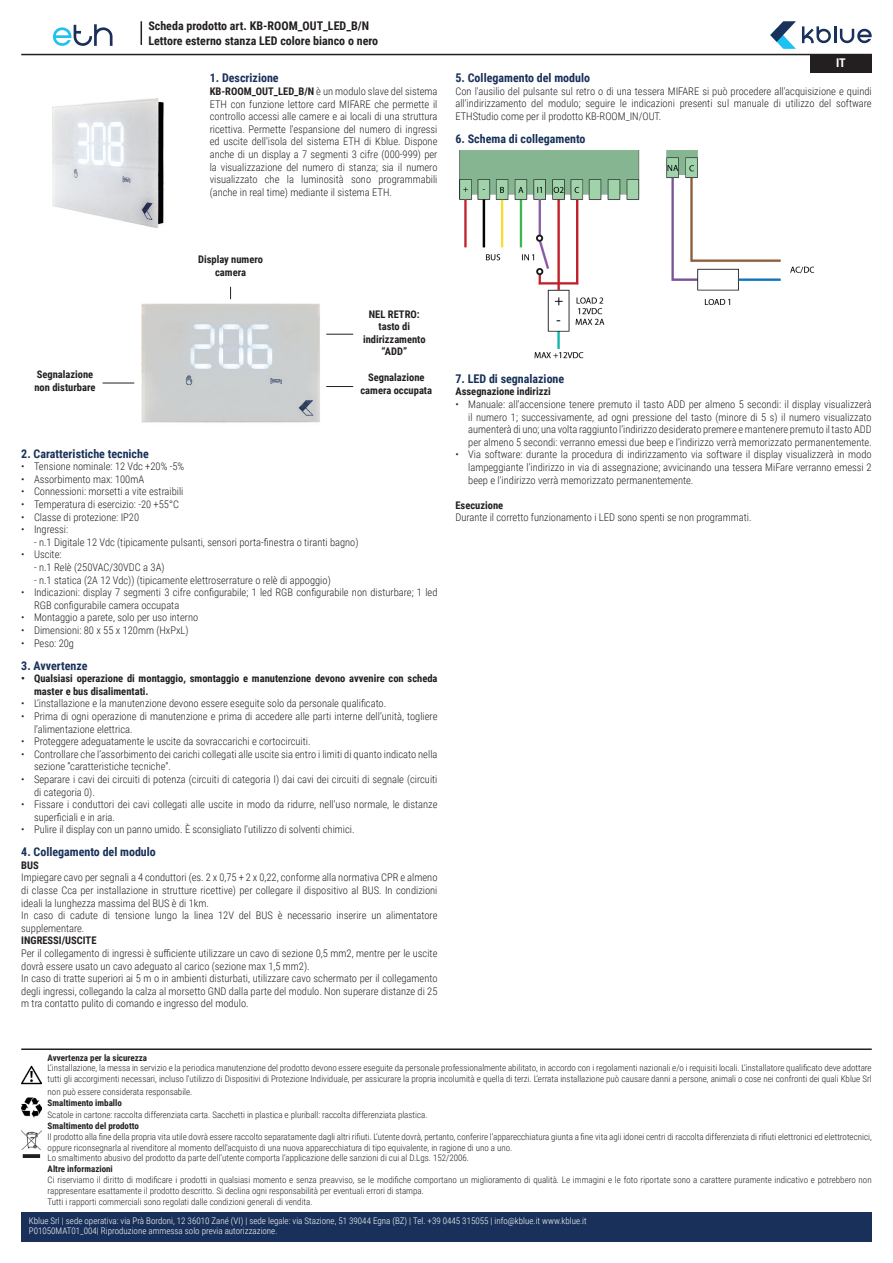
<style>
.page{position:relative;width:893px;height:1263px;background:#fff}
.page>*{position:absolute;margin:0;border:0;box-sizing:border-box;transform-origin:0 0}
.t1{font:700 12px "Roboto Condensed";color:#19315a}
.t2{font:700 12px/14.4px "Roboto Condensed";color:#231f20}
.t3{font:700 12px "Roboto Condensed";color:#fff}
.t4{font:300 10.5px/12.6px "Roboto Condensed";color:#231f20}
.t5{font:700 10.5px/12.6px "Roboto Condensed";color:#231f20;text-align:center}
.t6{font:300 9px/10.8px "Roboto Condensed";color:#231f20}
.t7{font:300 9px/10.8px "Roboto Condensed";color:#fff}
.t8{font:700 9px "Roboto Condensed";color:#231f20}
.s1{font-weight:700}
</style>
<div class="page">
<div style="left:21px;top:1212px;width:851px;height:30px;background:#19315a"></div>
<hr style="left:21px;top:1048px;width:851px;height:2px;background:#231f20">
<hr style="left:21px;top:54px;width:851px;height:1px;background:#231f20">
<svg style="left:141px;top:21px;width:1px;height:24px"></svg>
<div style="left:811px;top:55px;width:61px;height:18px;background:#231f20"></div>
<img style="left:134px;top:299px;width:186px;height:124px">
<svg style="left:230px;top:287px;width:1px;height:12px"></svg>
<hr style="left:103px;top:383px;width:31px;height:1px;background:#231f20">
<svg style="left:326px;top:386px;width:27px;height:1px"></svg>
<img style="left:52px;top:98px;width:112px;height:130px">
<svg style="left:326px;top:334px;width:27px;height:1px"></svg>
<svg style="left:53px;top:24px;width:60px;height:22px"></svg>
<img style="left:460px;top:150px;width:354px;height:209px">
<img style="left:21px;top:1065px;width:21px;height:20px">
<img style="left:21px;top:1097px;width:21px;height:21px">
<img style="left:22px;top:1131px;width:19px;height:26px">
<svg style="left:802px;top:26px;width:70px;height:17px"></svg>
<svg style="left:770px;top:21px;width:26px;height:28px"></svg>
<p class="t2" style="left:148px;top:18px;width:231px">Scheda prodotto art. KB-ROOM_OUT_LED_B/N<br>Lettore esterno stanza LED colore bianco o nero</p>
<p class="t1" style="left:210px;top:70px;width:70px">1. Descrizione</p>
<p class="t4" style="left:210px;top:85px;width:229px;text-align:justify"><span class="s1">KB-ROOM_OUT_LED_B/N</span> è un modulo slave del sistema ETH con funzione lettore card MIFARE che permette il controllo accessi alle camere e ai locali di una struttura ricettiva. Permette l’espansione del numero di ingressi ed uscite dell’isola del sistema ETH di Kblue. Dispone anche di un display a 7 segmenti 3 cifre (000-999) per la visualizzazione del numero di stanza; sia il numero visualizzato che la luminosità sono programmabili (anche in real time) mediante il sistema ETH.</p>
<p class="t3" style="left:836px;top:54px;width:11px">IT</p>
<p class="t1" style="left:455px;top:69px;width:136px">5. Collegamento del modulo</p>
<p class="t4" style="left:455px;top:84px;width:418px;text-align:justify">Con l’ausilio del pulsante sul retro o di una tessera MIFARE si può procedere all’acquisizione e quindi all’indirizzamento del modulo; seguire le indicazioni presenti sul manuale di utilizzo del software ETHStudio come per il prodotto KB-ROOM_IN/OUT.</p>
<p class="t1" style="left:455px;top:130px;width:132px">6. Schema di collegamento</p>
<p class="t5" style="left:34px;top:368px;width:63px;text-align:left">Segnalazione non disturbare</p>
<p class="t5" style="left:198px;top:253px;width:66px">Display numero camera</p>
<p class="t5" style="left:363px;top:307px;width:64px">NEL RETRO: tasto di indirizzamento “ADD”</p>
<p class="t5" style="left:360px;top:371px;width:73px">Segnalazione camera occupata</p>
<p class="t1" style="left:21px;top:445px;width:129px">2. Caratteristiche tecniche</p>
<p class="t4" style="left:21px;top:460px;width:165px">• Tensione nominale: 12 Vdc +20% -5%</p>
<p class="t4" style="left:21px;top:472px;width:124px">• Assorbimento max: 100mA</p>
<p class="t4" style="left:21px;top:485px;width:164px">• Connessioni: morsetti a vite estraibili</p>
<p class="t4" style="left:21px;top:498px;width:159px">• Temperatura di esercizio: -20 +55°C</p>
<p class="t4" style="left:21px;top:510px;width:119px">• Classe di protezione: IP20</p>
<p class="t4" style="left:21px;top:523px;width:49px">• Ingressi:</p>
<p class="t4" style="left:34px;top:535px;width:326px">- n.1 Digitale 12 Vdc (tipicamente pulsanti, sensori porta-finestra o tiranti bagno)</p>
<p class="t4" style="left:21px;top:548px;width:42px">• Uscite:</p>
<p class="t4" style="left:34px;top:561px;width:132px">- n.1 Relè (250VAC/30VDC a 3A)</p>
<p class="t4" style="left:34px;top:573px;width:298px">- n.1 statica (2A 12 Vdc)) (tipicamente elettroserrature o relè di appoggio)</p>
<p class="t4" style="left:34px;top:586px;width:405px;text-indent:-13px">• Indicazioni: display 7 segmenti 3 cifre configurabile; 1 led RGB configurabile non disturbare; 1 led<br>RGB configurabile camera occupata</p>
<p class="t4" style="left:21px;top:611px;width:178px">• Montaggio a parete, solo per uso interno</p>
<p class="t4" style="left:21px;top:624px;width:169px">• Dimensioni: 80 x 55 x 120mm (HxPxL)</p>
<p class="t4" style="left:21px;top:636px;width:54px">• Peso: 20g</p>
<p class="t1" style="left:21px;top:657px;width:68px">3. Avvertenze</p>
<p class="t5" style="left:34px;top:672px;width:405px;text-align:left;text-indent:-13px">• Qualsiasi operazione di montaggio, smontaggio e manutenzione devono avvenire con scheda master e bus disalimentati.</p>
<p class="t4" style="left:21px;top:697px;width:366px">• L’installazione e la manutenzione devono essere eseguite solo da personale qualificato.</p>
<p class="t4" style="left:34px;top:709px;width:405px;text-indent:-13px">• Prima di ogni operazione di manutenzione e prima di accedere alle parti interne dell’unità, togliere l’alimentazione elettrica.</p>
<p class="t4" style="left:21px;top:735px;width:291px">• Proteggere adeguatamente le uscite da sovraccarichi e cortocircuiti.</p>
<p class="t4" style="left:34px;top:747px;width:405px;text-indent:-13px">• Controllare che l’assorbimento dei carichi collegati alle uscite sia entro i limiti di quanto indicato nella sezione “caratteristiche tecniche”.</p>
<p class="t4" style="left:34px;top:772px;width:405px;text-indent:-13px">• Separare i cavi dei circuiti di potenza (circuiti di categoria I) dai cavi dei circuiti di segnale (circuiti di categoria 0).</p>
<p class="t4" style="left:34px;top:798px;width:405px;text-indent:-13px">• Fissare i conduttori dei cavi collegati alle uscite in modo da ridurre, nell’uso normale, le distanze superficiali e in aria.</p>
<p class="t4" style="left:21px;top:823px;width:335px">• Pulire il display con un panno umido. È sconsigliato l’utilizzo di solventi chimici.</p>
<p class="t1" style="left:21px;top:843px;width:136px">4. Collegamento del modulo</p>
<p class="t5" style="left:21px;top:858px;width:19px">BUS</p>
<p class="t4" style="left:21px;top:871px;width:418px">Impiegare cavo per segnali a 4 conduttori (es. 2 x 0,75 + 2 x 0,22, conforme alla normativa CPR e almeno di classe Cca per installazione in strutture ricettive) per collegare il dispositivo al BUS. In condizioni ideali la lunghezza massima del BUS è di 1km.<br>In caso di cadute di tensione lungo la linea 12V del BUS è necessario inserire un alimentatore supplementare.</p>
<p class="t5" style="left:21px;top:934px;width:77px">INGRESSI/USCITE</p>
<p class="t4" style="left:21px;top:947px;width:418px">Per il collegamento di ingressi è sufficiente utilizzare un cavo di sezione 0,5 mm2, mentre per le uscite dovrà essere usato un cavo adeguato al carico (sezione max 1,5 mm2).<br>In caso di tratte superiori ai 5 m o in ambienti disturbati, utilizzare cavo schermato per il collegamento degli ingressi, collegando la calza al morsetto GND dalla parte del modulo. Non superare distanze di 25 m tra contatto pulito di comando e ingresso del modulo.</p>
<p class="t1" style="left:455px;top:370px;width:110px">7. LED di segnalazione</p>
<p class="t5" style="left:455px;top:385px;width:97px">Assegnazione indirizzi</p>
<p class="t4" style="left:468px;top:397px;width:405px;text-align:justify;text-indent:-13px">• Manuale: all’accensione tenere premuto il tasto ADD per almeno 5 secondi: il display visualizzerà il numero 1; successivamente, ad ogni pressione del tasto (minore di 5 s) il numero visualizzato aumenterà di uno; una volta raggiunto l’indirizzo desiderato premere e mantenere premuto il tasto ADD per almeno 5 secondi: verranno emessi due beep e l’indirizzo verrà memorizzato permanentemente.</p>
<p class="t4" style="left:468px;top:448px;width:405px;text-align:justify;text-indent:-13px">• Via software: durante la procedura di indirizzamento via software il display visualizzerà in modo lampeggiante l’indirizzo in via di assegnazione; avvicinando una tessera MiFare verranno emessi 2 beep e l’indirizzo verrà memorizzato permanentemente.</p>
<p class="t5" style="left:455px;top:498px;width:49px">Esecuzione</p>
<p class="t4" style="left:455px;top:511px;width:298px">Durante il corretto funzionamento i LED sono spenti se non programmati.</p>
<p class="t8" style="left:48px;top:1051px;width:101px">Avvertenza per la sicurezza</p>
<p class="t6" style="left:48px;top:1062px;width:826px">L’installazione, la messa in servizio e la periodica manutenzione del prodotto devono essere eseguite da personale professionalmente abilitato, in accordo con i regolamenti nazionali e/o i requisiti locali. L’installatore qualificato deve adottare tutti gli accorgimenti necessari, incluso l’utilizzo di Dispositivi di Protezione Individuale, per assicurare la propria incolumità e quella di terzi. L’errata installazione può causare danni a persone, animali o cose nei confronti dei quali Kblue Srl</p>
<p class="t6" style="left:48px;top:1086px;width:146px">non può essere considerata responsabile.</p>
<p class="t8" style="left:48px;top:1096px;width:76px">Smaltimento imballo</p>
<p class="t6" style="left:48px;top:1109px;width:381px">Scatole in cartone: raccolta differenziata carta. Sacchetti in plastica e pluriball: raccolta differenziata plastica.</p>
<p class="t8" style="left:48px;top:1119px;width:93px">Smaltimento del prodotto</p>
<p class="t6" style="left:48px;top:1131px;width:826px">Il prodotto alla fine della propria vita utile dovrà essere raccolto separatamente dagli altri rifiuti. L’utente dovrà, pertanto, conferire l’apparecchiatura giunta a fine vita agli idonei centri di raccolta differenziata di rifiuti elettronici ed elettrotecnici, oppure riconsegnarla al rivenditore al momento dell’acquisto di una nuova apparecchiatura di tipo equivalente, in ragione di uno a uno.<br>Lo smaltimento abusivo del prodotto da parte dell’utente comporta l’applicazione delle sanzioni di cui al D.Lgs. 152/2006.</p>
<p class="t8" style="left:48px;top:1162px;width:67px">Altre informazioni</p>
<p class="t6" style="left:48px;top:1174px;width:826px">Ci riserviamo il diritto di modificare i prodotti in qualsiasi momento e senza preavviso, se le modifiche comportano un miglioramento di qualità. Le immagini e le foto riportate sono a carattere puramente indicativo e potrebbero non rappresentare esattamente il prodotto descritto. Si declina ogni responsabilità per eventuali errori di stampa.<br>Tutti i rapporti commerciali sono regolati dalle condizioni generali di vendita.</p>
<p class="t7" style="left:29px;top:1214px;width:559px">Kblue Srl | sede operativa: via Prà Bordoni, 12 36010 Zané (VI) | sede legale: via Stazione, 51 39044 Egna (BZ) | Tel. +39 0445 315055 | info@kblue.it www.kblue.it<br>P01050MAT01_004| Riproduzione ammessa solo previa autorizzazione.</p>
</div>
